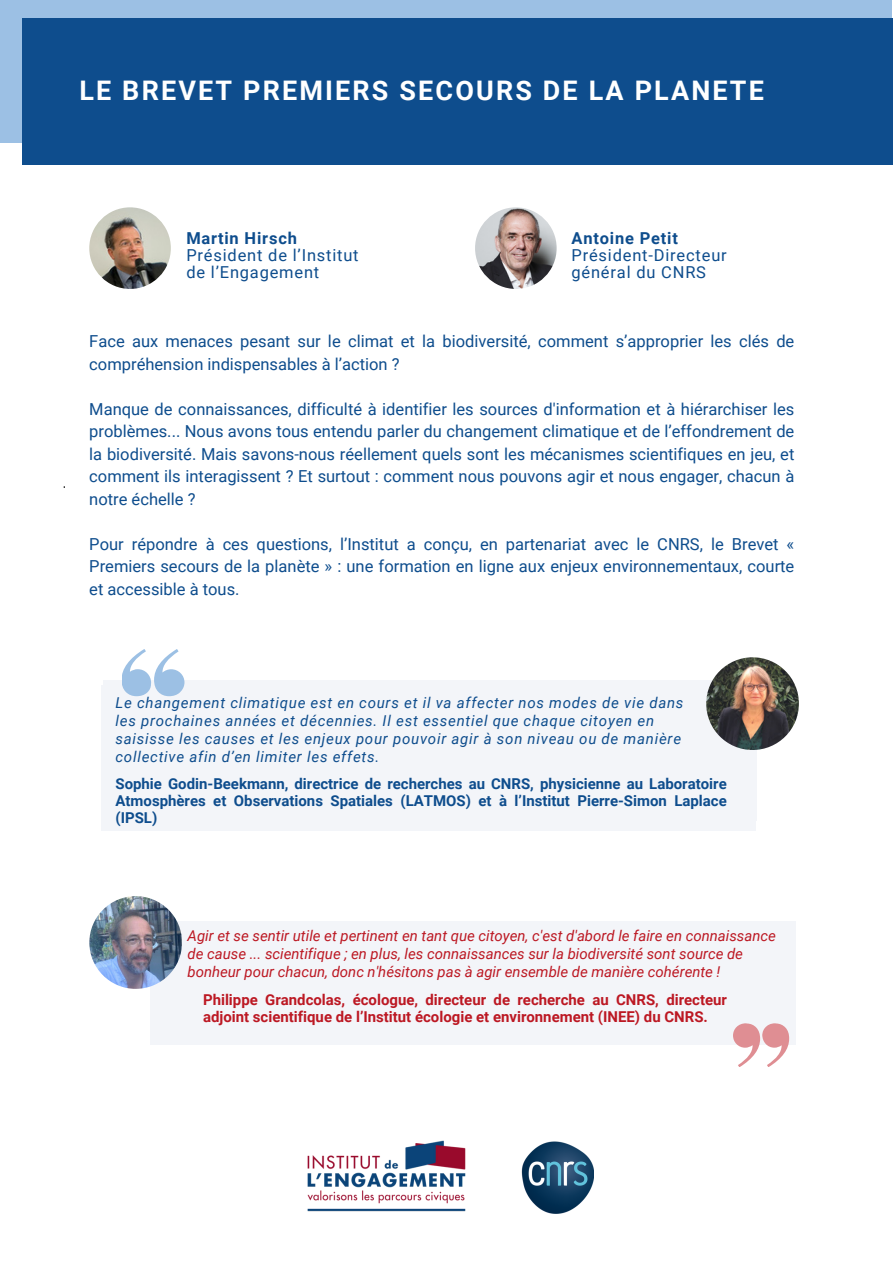
<style>
.page{position:relative;width:893px;height:1264px;background:#fff}
.page>*{position:absolute;margin:0;border:0;box-sizing:border-box;transform-origin:0 0}
.t1{font:700 27px "Roboto";letter-spacing:.08em;color:#fff}
.t2{font:18px "Raleway";color:#000}
.t3{font:16.5px/22.5px "Roboto";color:#0e4d8d;text-align:justify}
.t4{font:16.5px/16.8px "Roboto";letter-spacing:.05em;color:#0e4d8d}
.t5{font:700 16.5px "Roboto";letter-spacing:.05em;color:#0e4d8d}
.t6{font:italic 15px/18px "Roboto";letter-spacing:.05em;color:#0e4d8d}
.t7{font:700 15px/16.8px "Roboto";color:#0e4d8d;text-align:justify}
.t8{font:700 15px/16.8px "Roboto";color:#bc1823}
.t9{font:italic 14.85px/18px "Roboto";color:#bc1823}
</style>
<div class="page">
<div style="left:0;top:0;width:891px;height:142px;background:#9cc0e4"></div>
<div style="left:22px;top:19px;width:870px;height:146px;background:#0e4d8d"></div>
<img style="left:89px;top:207px;width:82px;height:82px;border-radius:50%">
<img style="left:475px;top:207px;width:81px;height:82px;border-radius:50%">
<div style="left:151px;top:921px;width:645px;height:124px;background:#f3f5f9"></div>
<svg style="left:733px;top:1023px;width:56px;height:44px"></svg>
<img style="left:89px;top:896px;width:92px;height:92px;border-radius:50%">
<div style="left:103px;top:680px;width:649px;height:12px;background:#f3f5f9"></div>
<div style="left:101px;top:685px;width:655px;height:135px;background:#f3f5f9"></div>
<svg style="left:122px;top:649px;width:62px;height:47px"></svg>
<img style="left:706px;top:657px;width:92px;height:93px;border-radius:50%">
<div style="left:101px;top:819px;width:655px;height:12px;background:#f3f5f9"></div>
<img style="left:307px;top:1140px;width:159px;height:72px">
<img style="left:521px;top:1141px;width:72px;height:72px">
<p class="t1" style="left:79px;top:75px;width:686px">LE BREVET PREMIERS SECOURS DE LA PLANETE</p>
<p class="t2" style="left:63px;top:471px;width:5px">.</p>
<p class="t5" style="left:186px;top:229px;width:112px">Martin Hirsch</p>
<p class="t4" style="left:186px;top:247px;width:174px">Président de l’Institut de l’Engagement</p>
<p class="t5" style="left:571px;top:229px;width:108px">Antoine Petit</p>
<p class="t4" style="left:571px;top:247px;width:157px">Président-Directeur général du CNRS</p>
<p class="t3" style="left:89px;top:330px;width:706px">Face aux menaces pesant sur le climat et la biodiversité, comment s’approprier les clés de compréhension indispensables à l’action ?</p>
<p class="t3" style="left:89px;top:397px;width:706px">Manque de connaissances, difficulté à identifier les sources d'information et à hiérarchiser les problèmes... Nous avons tous entendu parler du changement climatique et de l’effondrement de la biodiversité. Mais savons-nous réellement quels sont les mécanismes scientifiques en jeu, et comment ils interagissent ? Et surtout : comment nous pouvons agir et nous engager, chacun à notre échelle ?</p>
<p class="t3" style="left:89px;top:532px;width:706px">Pour répondre à ces questions, l’Institut a conçu, en partenariat avec le CNRS, le Brevet « Premiers secours de la planète » : une formation en ligne aux enjeux environnementaux, courte et accessible à tous.</p>
<p class="t6" style="left:115px;top:693px;width:569px">Le changement climatique est en cours et il va affecter nos modes de vie dans les prochaines années et décennies. Il est essentiel que chaque citoyen en saisisse les causes et les enjeux pour pouvoir agir à son niveau ou de manière collective afin d’en limiter les effets.</p>
<p class="t7" style="left:115px;top:775px;width:612px">Sophie Godin-Beekmann, directrice de recherches au CNRS, physicienne au Laboratoire Atmosphères et Observations Spatiales (LATMOS) et à l’Institut Pierre-Simon Laplace (IPSL)</p>
<p class="t9" style="left:187px;top:927px;width:589px">Agir et se sentir utile et pertinent en tant que citoyen, c'est d'abord le faire en connaissance de cause ... scientifique ; en plus, les connaissances sur la biodiversité sont source de bonheur pour chacun, donc n'hésitons pas à agir ensemble de manière cohérente !</p>
<p class="t8" style="left:203px;top:991px;width:525px">Philippe Grandcolas, écologue, directeur de recherche au CNRS, directeur adjoint scientifique de l’Institut écologie et environnement (INEE) du CNRS.</p>
</div>
